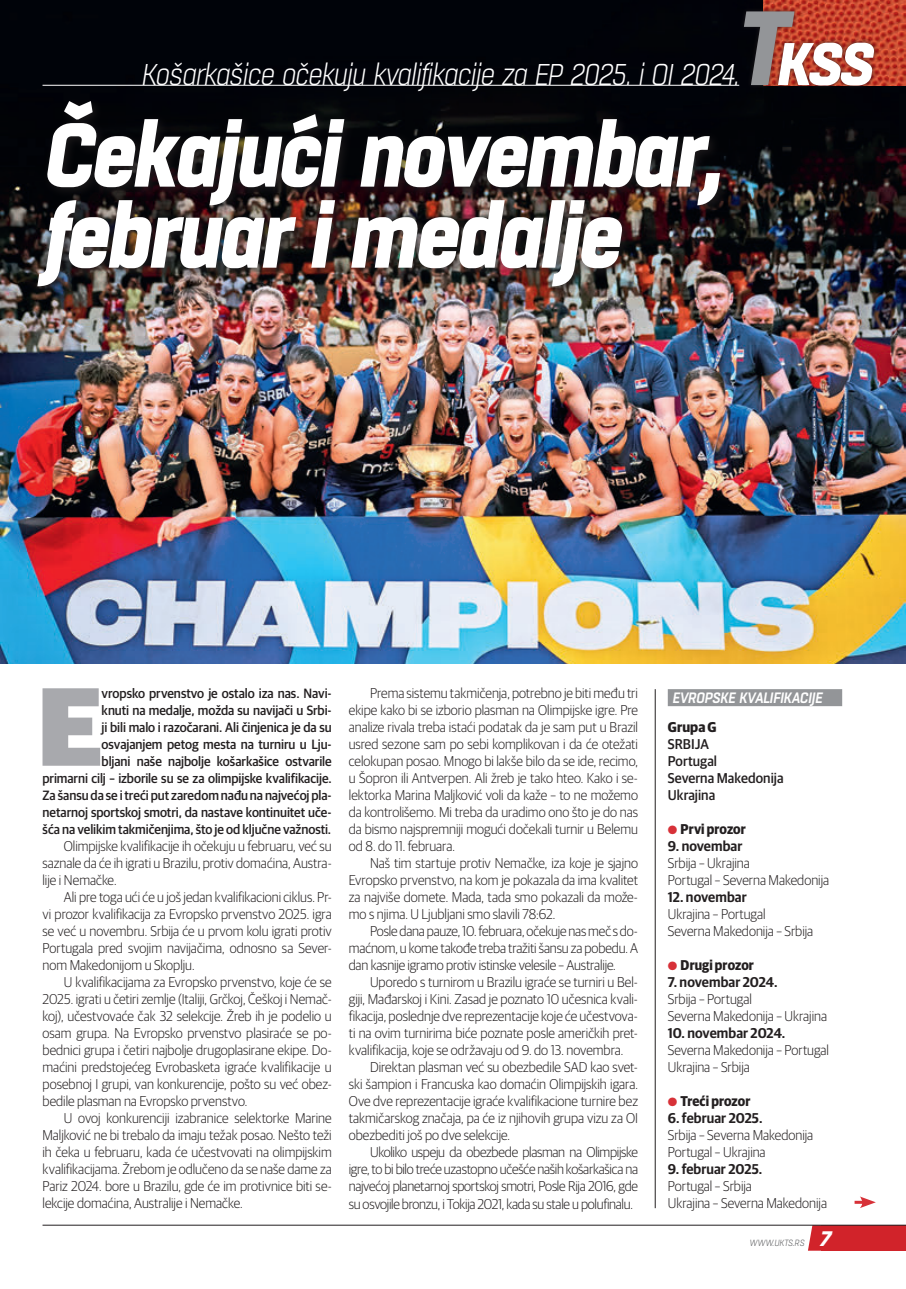
<style>
.page{position:relative;width:906px;height:1289px;background:#fff}
.page>*{position:absolute;margin:0;border:0;box-sizing:border-box;transform-origin:0 0}
.INICIJAL_5{font:900 111.6px "Guardian Sans";color:#a8a9ad}
.NASLOV{font:italic 800 90px/81px "Boxed";letter-spacing:-.025em;color:#fff;scale:.95 1}
.ZAGLAVLJE{font:italic 800 60px "Boxed";color:#fff}
.NADNASLOV{font:italic 300 30px "Boxed";letter-spacing:-.06em;color:#fff}
.PAGINACIJA_broj{font:italic 800 21px "Boxed";color:#fff;scale:1.1 1}
.ANTRFILE_naslov{font:italic 600 15px "Boxed";letter-spacing:-.03em;color:#fff}
.OSNOVNI_TEXT{font:300 14.25px/17px "Guardian Sans";letter-spacing:-.005em;color:#231f20;text-align:justify;scale:.95 1}
.OSNOVNI_TEXT-2{font:600 14.25px "Guardian Sans";letter-spacing:.005em;color:#231f20;scale:.95 1}
.OSNOVNI_TEXT-3{font:500 14.25px "Guardian Sans";color:#231f20;scale:.95 1}
.OSNOVNI_TEXT-4{font:700 14.25px "Guardian Sans";letter-spacing:.005em;color:#231f20;scale:.9 1}
.OSNOVNI_TEXT-5{font:700 14.25px "Guardian Sans";letter-spacing:.005em;color:#231f20;scale:.95 1}
.INICIJAL_5-2{font:500 13.5px/17px "Guardian Sans";letter-spacing:-.005em;color:#231f20;text-align:right;scale:.95 1}
.PAGINACIJA_text{font:italic 300 9px "Boxed";letter-spacing:-.015em;color:#57585a}
.s1{font-size:105px;color:#939598}
.s2{color:#d73138}
</style>
<div class="page">
<img style="left:0;top:0;width:906px;height:663px">
<div style="left:821px;top:1225px;width:85px;height:25px;background:#d1232a"></div>
<svg style="left:808px;top:1225px;width:38px;height:25px"></svg>
<hr style="left:43px;top:1224px;width:863px;height:1px;background:#231f20">
<div style="left:32px;top:96px;width:699px;height:202px;background:#231f20;opacity:.75"></div>
<div style="left:668px;top:689px;width:174px;height:17px;background:#939598"></div>
<hr style="left:655px;top:689px;width:1px;height:519px;background:#231f20">
<img style="left:764px;top:0;width:141px;height:85px">
<div style="left:739px;top:7px;width:139px;height:83px;background:#231f20;opacity:.75"></div>
<hr style="left:43px;top:85px;width:696px;height:1px;background:#fff">
<svg style="left:854px;top:1196px;width:22px;height:12px"></svg>
<p class="ZAGLAVLJE" style="left:732px;top:21px;width:141px"><span class="s1">T</span>KSS</p>
<p class="NADNASLOV" style="left:140px;top:56px;width:600px">Košarkašice očekuju kvalifikacije za EP 2025. i OI 2024.</p>
<p class="NASLOV" style="left:43px;top:118px;width:716px">Čekajući novembar, februar i medalje</p>
<p class="INICIJAL_5-2" style="left:43px;top:683px;width:306px">vropsko prvenstvo je ostalo iza nas. Navi-<br>knuti na medalje, možda su navijači u Srbi-<br>ji bili malo i razočarani. Ali činjenica je da su osvajanjem petog mesta na turniru u Lju-<br>bljani naše najbolje košarkašice ostvarile<br>primarni cilj – izborile su se za olimpijske kvalifikacije.<br>Za šansu da se i treći put zaredom nađu na najvećoj pla&shy;netarnoj sportskoj smotri, da nastave kontinuitet uče&shy;šća na velikim takmičenjima, što je od ključne važnosti.</p>
<p class="OSNOVNI_TEXT" style="left:43px;top:836px;width:306px;text-indent:21px">Olimpijske kvalifikacije ih očekuju u februaru, već su saznale da će ih igrati u Brazilu, protiv domaćina, Austra&shy;lije i Nemačke.</p>
<p class="OSNOVNI_TEXT" style="left:43px;top:887px;width:306px;text-indent:21px">Ali pre toga ući će u još jedan kvalifikacioni ciklus. Pr&shy;vi prozor kvalifikacija za Evropsko prvenstvo 2025. igra se već u novembru. Srbija će u prvom kolu igrati protiv Portugala pred svojim navijačima, odnosno sa Sever&shy;nom Makedonijom u Skoplju.</p>
<p class="OSNOVNI_TEXT" style="left:43px;top:972px;width:306px;text-indent:21px">U kvalifikacijama za Evropsko prvenstvo, koje će se 2025. igrati u četiri zemlje (Italiji, Grčkoj, Češkoj i Nemač&shy;koj), učestvovaće čak 32 selekcije. Žreb ih je podelio u osam grupa. Na Evropsko prvenstvo plasiraće se po&shy;bednici grupa i četiri najbolje drugoplasirane ekipe. Do&shy;maćini predstojećeg Evrobasketa igraće kvalifikacije u posebnoj I grupi, van konkurencije, pošto su već obez&shy;bedile plasman na Evropsko prvenstvo.</p>
<p class="OSNOVNI_TEXT" style="left:43px;top:1108px;width:306px;text-indent:21px">U ovoj konkurenciji izabranice selektorke Marine Maljković ne bi trebalo da imaju težak posao. Nešto teži ih čeka u februaru, kada će učestvovati na olimpijskim kvalifikacijama. Žrebom je odlučeno da se naše dame za Pariz 2024. bore u Brazilu, gde će im protivnice biti se&shy;lekcije domaćina, Australije i Nemačke.</p>
<p class="INICIJAL_5" style="left:38px;top:641px;width:66px">E</p>
<p class="OSNOVNI_TEXT" style="left:349px;top:683px;width:306px;text-indent:21px">Prema sistemu takmičenja, potrebno je biti među tri ekipe kako bi se izborio plasman na Olimpijske igre. Pre analize rivala treba istaći podatak da je sam put u Brazil usred sezone sam po sebi komplikovan i da će otežati celokupan posao. Mnogo bi lakše bilo da se ide, recimo, u Šopron ili Antverpen. Ali žreb je tako hteo. Kako i se&shy;lektorka Marina Maljković voli da kaže – to ne možemo da kontrolišemo. Mi treba da uradimo ono što je do nas da bismo najspremniji mogući dočekali turnir u Belemu od 8. do 11. februara.</p>
<p class="OSNOVNI_TEXT" style="left:349px;top:853px;width:306px;text-indent:21px">Naš tim startuje protiv Nemačke, iza koje je sjajno Evropsko prvenstvo, na kom je pokazala da ima kvalitet za najviše domete. Mada, tada smo pokazali da može&shy;mo s njima. U Ljubljani smo slavili 78:62.</p>
<p class="OSNOVNI_TEXT" style="left:349px;top:921px;width:306px;text-indent:21px">Posle dana pauze, 10. februara, očekuje nas meč s do&shy;maćnom, u kome takođe treba tražiti šansu za pobedu. A dan kasnije igramo protiv istinske velesile – Australije.</p>
<p class="OSNOVNI_TEXT" style="left:349px;top:972px;width:306px;text-indent:21px">Uporedo s turnirom u Brazilu igraće se turniri u Bel&shy;giji, Mađarskoj i Kini. Zasad je poznato 10 učesnica kvali&shy;fikacija, poslednje dve reprezentacije koje će učestvova&shy;ti na ovim turnirima biće poznate posle američkih pret&shy;kvalifikacija, koje se održavaju od 9. do 13. novembra.</p>
<p class="OSNOVNI_TEXT" style="left:349px;top:1057px;width:306px;text-indent:21px">Direktan plasman već su obezbedile SAD kao svet&shy;ski šampion i Francuska kao domaćin Olimpijskih igara.<br>Ove dve reprezentacije igraće kvalifikacione turnire bez takmičarskog značaja, pa će iz njihovih grupa vizu za OI obezbediti još po dve selekcije.</p>
<p class="OSNOVNI_TEXT" style="left:349px;top:1143px;width:306px;text-indent:21px">Ukoliko uspeju da obezbede plasman na Olimpijske igre, to bi bilo treće uzastopno učešće naših košarkašica na najvećoj planetarnoj sportskoj smotri, Posle Rija 2016, gde su osvojile bronzu, i Tokija 2021, kada su stale u polufinalu.</p>
<p class="ANTRFILE_naslov" style="left:672px;top:688px;width:152px">EVROPSKE KVALIFIKACIJE</p>
<p class="OSNOVNI_TEXT-5" style="left:668px;top:716px;width:53px">Grupa G</p>
<p class="OSNOVNI_TEXT-3" style="left:668px;top:733px;width:45px">SRBIJA</p>
<p class="OSNOVNI_TEXT-3" style="left:668px;top:750px;width:53px">Portugal</p>
<p class="OSNOVNI_TEXT-3" style="left:668px;top:767px;width:123px">Severna Makedonija</p>
<p class="OSNOVNI_TEXT-3" style="left:668px;top:784px;width:51px">Ukrajina</p>
<p class="OSNOVNI_TEXT-4" style="left:668px;top:818px;width:88px"><span class="s2">●</span> Prvi prozor</p>
<p class="OSNOVNI_TEXT-2" style="left:668px;top:835px;width:80px">9. novembar</p>
<p class="OSNOVNI_TEXT" style="left:668px;top:853px;width:88px">Srbija – Ukrajina</p>
<p class="OSNOVNI_TEXT" style="left:668px;top:870px;width:171px">Portugal – Severna Makedonija</p>
<p class="OSNOVNI_TEXT-2" style="left:668px;top:886px;width:85px">12. novembar</p>
<p class="OSNOVNI_TEXT" style="left:668px;top:904px;width:104px">Ukrajina – Portugal</p>
<p class="OSNOVNI_TEXT" style="left:668px;top:921px;width:155px">Severna Makedonija – Srbija</p>
<p class="OSNOVNI_TEXT-4" style="left:668px;top:954px;width:97px"><span class="s2">●</span> Drugi prozor</p>
<p class="OSNOVNI_TEXT-2" style="left:668px;top:971px;width:117px">7. novembar 2024.</p>
<p class="OSNOVNI_TEXT" style="left:668px;top:989px;width:90px">Srbija – Portugal</p>
<p class="OSNOVNI_TEXT" style="left:668px;top:1006px;width:169px">Severna Makedonija – Ukrajina</p>
<p class="OSNOVNI_TEXT-2" style="left:668px;top:1022px;width:125px">10. novembar 2024.</p>
<p class="OSNOVNI_TEXT" style="left:668px;top:1040px;width:171px">Severna Makedonija – Portugal</p>
<p class="OSNOVNI_TEXT" style="left:668px;top:1057px;width:88px">Ukrajina – Srbija</p>
<p class="OSNOVNI_TEXT-4" style="left:668px;top:1090px;width:93px"><span class="s2">●</span> Treći prozor</p>
<p class="OSNOVNI_TEXT-2" style="left:668px;top:1107px;width:101px">6. februar 2025.</p>
<p class="OSNOVNI_TEXT" style="left:668px;top:1125px;width:155px">Srbija – Severna Makedonija</p>
<p class="OSNOVNI_TEXT" style="left:668px;top:1142px;width:104px">Portugal – Ukrajina</p>
<p class="OSNOVNI_TEXT-2" style="left:668px;top:1158px;width:101px">9. februar 2025.</p>
<p class="OSNOVNI_TEXT" style="left:668px;top:1176px;width:90px">Portugal – Srbija</p>
<p class="OSNOVNI_TEXT" style="left:668px;top:1193px;width:169px">Ukrajina – Severna Makedonija</p>
<p class="PAGINACIJA_text" style="left:749px;top:1237px;width:57px">WWW.UKTS.RS</p>
<p class="PAGINACIJA_broj" style="left:819px;top:1223px;width:11px">7</p>
</div>
